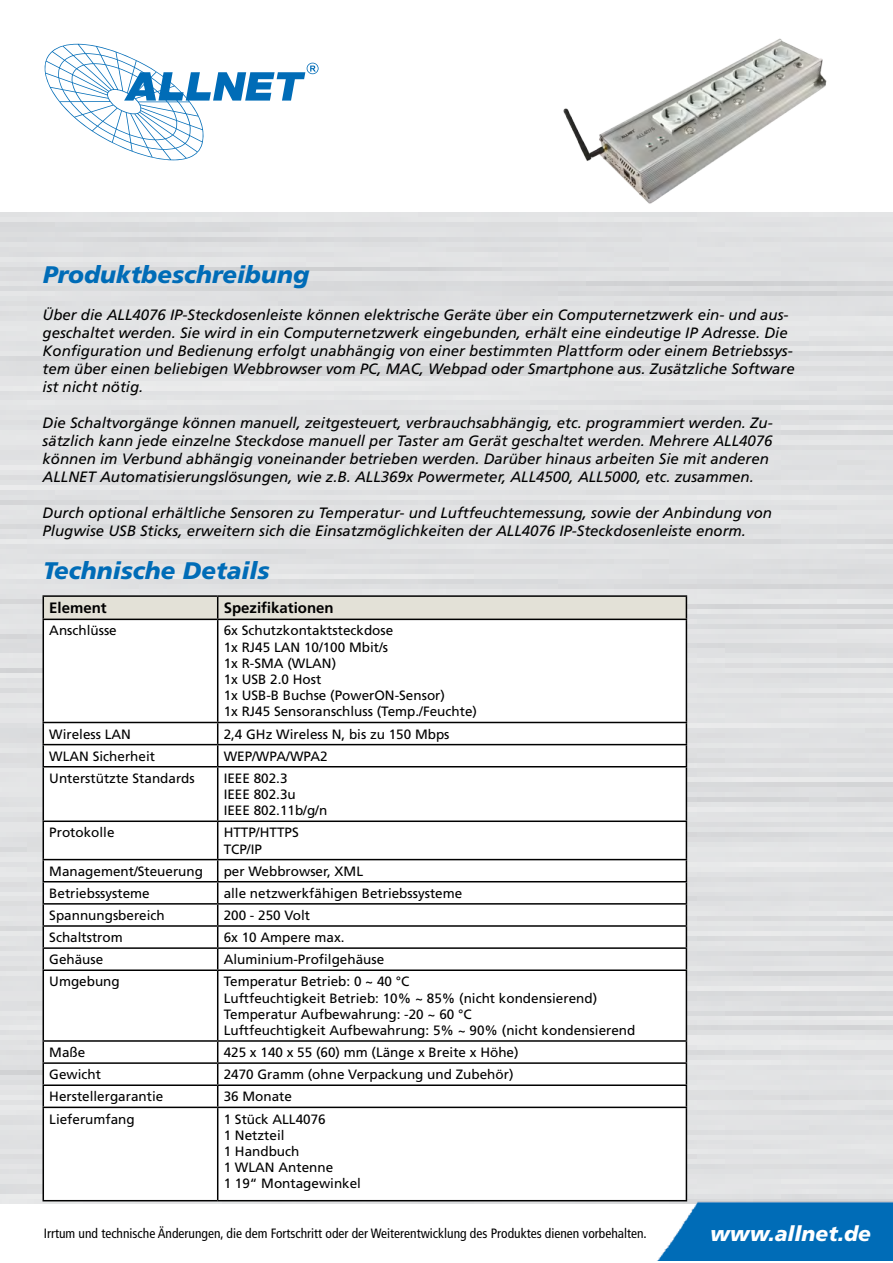
<style>
.page{position:relative;width:893px;height:1263px;background:#fff}
.page>*{position:absolute;margin:0;border:0;box-sizing:border-box;transform-origin:0 0}
.t1{font:italic 900 24px "Frutiger LT Std";color:#006cb7}
.t2{font:italic 900 21px "Frutiger LT Std";color:#fff}
.t3{font:italic 15px/18px "Frutiger LT Std";color:#000}
.t4{font:700 15px "Frutiger LT Std";color:#000}
.t5{font:13.5px/16.2px "Frutiger LT Std";color:#000}
.t6{font:condensed 13.5px "Frutiger LT Std";color:#000}
</style>
<div class="page">
<img style="left:655px;top:1201px;width:238px;height:60px">
<svg style="left:45px;top:44px;width:274px;height:116px"></svg>
<svg style="left:44px;top:620px;width:642px;height:580px"></svg>
<hr style="left:43px;top:595px;width:175px;height:2px;background:#000">
<hr style="left:218px;top:595px;width:469px;height:2px;background:#000">
<svg style="left:43px;top:596px;width:644px;height:23px;background:#d5d3ca"></svg>
<hr style="left:43px;top:619px;width:175px;height:1px;background:#000">
<hr style="left:43px;top:620px;width:1px;height:102px;background:#000">
<hr style="left:218px;top:619px;width:469px;height:1px;background:#000">
<hr style="left:217px;top:620px;width:1px;height:102px;background:#000">
<hr style="left:686px;top:620px;width:1px;height:102px;background:#000">
<hr style="left:43px;top:722px;width:175px;height:1px;background:#000">
<hr style="left:218px;top:722px;width:469px;height:1px;background:#000">
<hr style="left:43px;top:744px;width:175px;height:1px;background:#000">
<svg style="left:43px;top:723px;width:1px;height:43px"></svg>
<hr style="left:218px;top:744px;width:469px;height:1px;background:#000">
<svg style="left:217px;top:723px;width:1px;height:43px"></svg>
<svg style="left:686px;top:723px;width:1px;height:43px"></svg>
<hr style="left:43px;top:766px;width:175px;height:1px;background:#000">
<hr style="left:43px;top:767px;width:1px;height:53px;background:#000">
<hr style="left:218px;top:766px;width:469px;height:1px;background:#000">
<hr style="left:217px;top:767px;width:1px;height:53px;background:#000">
<hr style="left:686px;top:767px;width:1px;height:53px;background:#000">
<hr style="left:43px;top:820px;width:175px;height:2px;background:#000">
<hr style="left:43px;top:822px;width:1px;height:37px;background:#000">
<hr style="left:218px;top:820px;width:469px;height:2px;background:#000">
<hr style="left:217px;top:822px;width:1px;height:37px;background:#000">
<hr style="left:686px;top:822px;width:1px;height:37px;background:#000">
<hr style="left:43px;top:859px;width:175px;height:1px;background:#000">
<hr style="left:218px;top:859px;width:469px;height:1px;background:#000">
<hr style="left:43px;top:881px;width:175px;height:1px;background:#000">
<hr style="left:218px;top:881px;width:469px;height:1px;background:#000">
<hr style="left:43px;top:903px;width:175px;height:2px;background:#000">
<hr style="left:218px;top:903px;width:469px;height:2px;background:#000">
<hr style="left:43px;top:925px;width:175px;height:2px;background:#000">
<hr style="left:218px;top:925px;width:469px;height:2px;background:#000">
<hr style="left:43px;top:947px;width:175px;height:2px;background:#000">
<svg style="left:43px;top:860px;width:1px;height:109px"></svg>
<hr style="left:218px;top:947px;width:469px;height:2px;background:#000">
<svg style="left:217px;top:860px;width:1px;height:109px"></svg>
<svg style="left:686px;top:860px;width:1px;height:109px"></svg>
<hr style="left:43px;top:969px;width:175px;height:2px;background:#000">
<hr style="left:43px;top:971px;width:1px;height:69px;background:#000">
<hr style="left:218px;top:969px;width:469px;height:2px;background:#000">
<hr style="left:217px;top:971px;width:1px;height:69px;background:#000">
<hr style="left:686px;top:971px;width:1px;height:69px;background:#000">
<hr style="left:43px;top:1040px;width:175px;height:2px;background:#000">
<hr style="left:218px;top:1040px;width:469px;height:2px;background:#000">
<hr style="left:43px;top:1062px;width:175px;height:2px;background:#000">
<hr style="left:218px;top:1062px;width:469px;height:2px;background:#000">
<hr style="left:43px;top:1084px;width:175px;height:2px;background:#000">
<svg style="left:43px;top:1042px;width:1px;height:64px"></svg>
<hr style="left:218px;top:1084px;width:469px;height:2px;background:#000">
<svg style="left:217px;top:1042px;width:1px;height:64px"></svg>
<svg style="left:686px;top:1042px;width:1px;height:64px"></svg>
<hr style="left:43px;top:1106px;width:175px;height:2px;background:#000">
<hr style="left:43px;top:1108px;width:1px;height:92px;background:#000">
<hr style="left:218px;top:1106px;width:469px;height:2px;background:#000">
<hr style="left:217px;top:1108px;width:1px;height:92px;background:#000">
<hr style="left:686px;top:1108px;width:1px;height:92px;background:#000">
<hr style="left:43px;top:1200px;width:175px;height:1px;background:#000">
<hr style="left:218px;top:1200px;width:469px;height:1px;background:#000">
<img style="left:554px;top:38px;width:284px;height:184px">
<h1 class="t1" style="left:43px;top:260px;width:267px">Produktbeschreibung</h1>
<p class="t3" style="left:43px;top:305px;width:754px">Über die ALL4076 IP-Steckdosenleiste können elektrische Geräte über ein Computernetzwerk ein- und aus&shy;geschaltet werden. Sie wird in ein Computernetzwerk eingebunden, erhält eine eindeutige IP Adresse. Die Konfiguration und Bedienung erfolgt unabhängig von einer bestimmten Plattform oder einem Betriebssys&shy;tem über einen beliebigen Webbrowser vom PC, MAC, Webpad oder Smartphone aus. Zusätzliche Software ist nicht nötig.</p>
<p class="t3" style="left:43px;top:413px;width:732px">Die Schaltvorgänge können manuell, zeitgesteuert, verbrauchsabhängig, etc. programmiert werden. Zu&shy;sätzlich kann jede einzelne Steckdose manuell per Taster am Gerät geschaltet werden. Mehrere ALL4076 können im Verbund abhängig voneinander betrieben werden. Darüber hinaus arbeiten Sie mit anderen ALLNET Automatisierungslösungen, wie z.B. ALL369x Powermeter, ALL4500, ALL5000, etc. zusammen.</p>
<p class="t3" style="left:43px;top:503px;width:731px">Durch optional erhältliche Sensoren zu Temperatur- und Luftfeuchtemessung, sowie der Anbindung von<br>Plugwise USB Sticks, erweitern sich die Einsatzmöglichkeiten der ALL4076 IP-Steckdosenleiste enorm.</p>
<h1 class="t1" style="left:43px;top:557px;width:228px">Technische Details</h1>
<p class="t4" style="left:49px;top:599px;width:59px">Element</p>
<p class="t4" style="left:224px;top:599px;width:112px">Spezifikationen</p>
<p class="t5" style="left:49px;top:623px;width:69px">Anschlüsse</p>
<p class="t5" style="left:224px;top:623px;width:255px">6x Schutzkontaktsteckdose<br>1x RJ45 LAN 10/100 Mbit/s<br>1x R-SMA (WLAN)<br>1x USB 2.0 Host<br>1x USB-B Buchse (PowerON-Sensor)<br>1x RJ45 Sensoranschluss (Temp./Feuchte)</p>
<p class="t5" style="left:49px;top:726px;width:83px">Wireless LAN</p>
<p class="t5" style="left:224px;top:726px;width:227px">2,4 GHz Wireless N, bis zu 150 Mbps</p>
<p class="t5" style="left:49px;top:748px;width:107px">WLAN Sicherheit</p>
<p class="t5" style="left:224px;top:748px;width:106px">WEP/WPA/WPA2</p>
<p class="t5" style="left:49px;top:770px;width:147px">Unterstützte Standards</p>
<p class="t5" style="left:224px;top:770px;width:105px">IEEE 802.3<br>IEEE 802.3u<br>IEEE 802.11b/g/n</p>
<p class="t5" style="left:49px;top:825px;width:67px">Protokolle</p>
<p class="t5" style="left:224px;top:825px;width:77px">HTTP/HTTPS<br>TCP/IP</p>
<p class="t5" style="left:49px;top:863px;width:155px">Management/Steuerung</p>
<p class="t5" style="left:224px;top:863px;width:141px">per Webbrowser, XML</p>
<p class="t5" style="left:49px;top:885px;width:102px">Betriebssysteme</p>
<p class="t5" style="left:224px;top:885px;width:240px">alle netzwerkfähigen Betriebssysteme</p>
<p class="t5" style="left:49px;top:907px;width:117px">Spannungsbereich</p>
<p class="t5" style="left:224px;top:907px;width:88px">200 - 250 Volt</p>
<p class="t5" style="left:49px;top:929px;width:75px">Schaltstrom</p>
<p class="t5" style="left:224px;top:929px;width:122px">6x 10 Ampere max.</p>
<p class="t5" style="left:49px;top:951px;width:56px">Gehäuse</p>
<p class="t5" style="left:224px;top:951px;width:162px">Aluminium-Profilgehäuse</p>
<p class="t5" style="left:49px;top:974px;width:72px">Umgebung</p>
<p class="t5" style="left:224px;top:974px;width:413px">Temperatur Betrieb: 0 ~ 40 °C<br>Luftfeuchtigkeit Betrieb: 10% ~ 85% (nicht kondensierend)<br>Temperatur Aufbewahrung: -20 ~ 60 °C<br>Luftfeuchtigkeit Aufbewahrung: 5% ~ 90% (nicht kondensierend</p>
<p class="t5" style="left:49px;top:1044px;width:38px">Maße</p>
<p class="t5" style="left:224px;top:1044px;width:296px">425 x 140 x 55 (60) mm (Länge x Breite x Höhe)</p>
<p class="t5" style="left:49px;top:1066px;width:53px">Gewicht</p>
<p class="t5" style="left:224px;top:1066px;width:291px">2470 Gramm (ohne Verpackung und Zubehör)</p>
<p class="t5" style="left:49px;top:1089px;width:116px">Herstellergarantie</p>
<p class="t5" style="left:224px;top:1089px;width:70px">36 Monate</p>
<p class="t5" style="left:49px;top:1111px;width:87px">Lieferumfang</p>
<p class="t5" style="left:224px;top:1111px;width:139px">1 Stück ALL4076<br>1 Netzteil<br>1 Handbuch<br>1 WLAN Antenne<br>1 19“ Montagewinkel</p>
<p class="t6" style="left:44px;top:1225px;width:604px">Irrtum und technische Änderungen, die dem Fortschritt oder der Weiterentwicklung des Produktes dienen vorbehalten.</p>
<h2 class="t2" style="left:710px;top:1221px;width:162px">www.allnet.de</h2>
</div>
